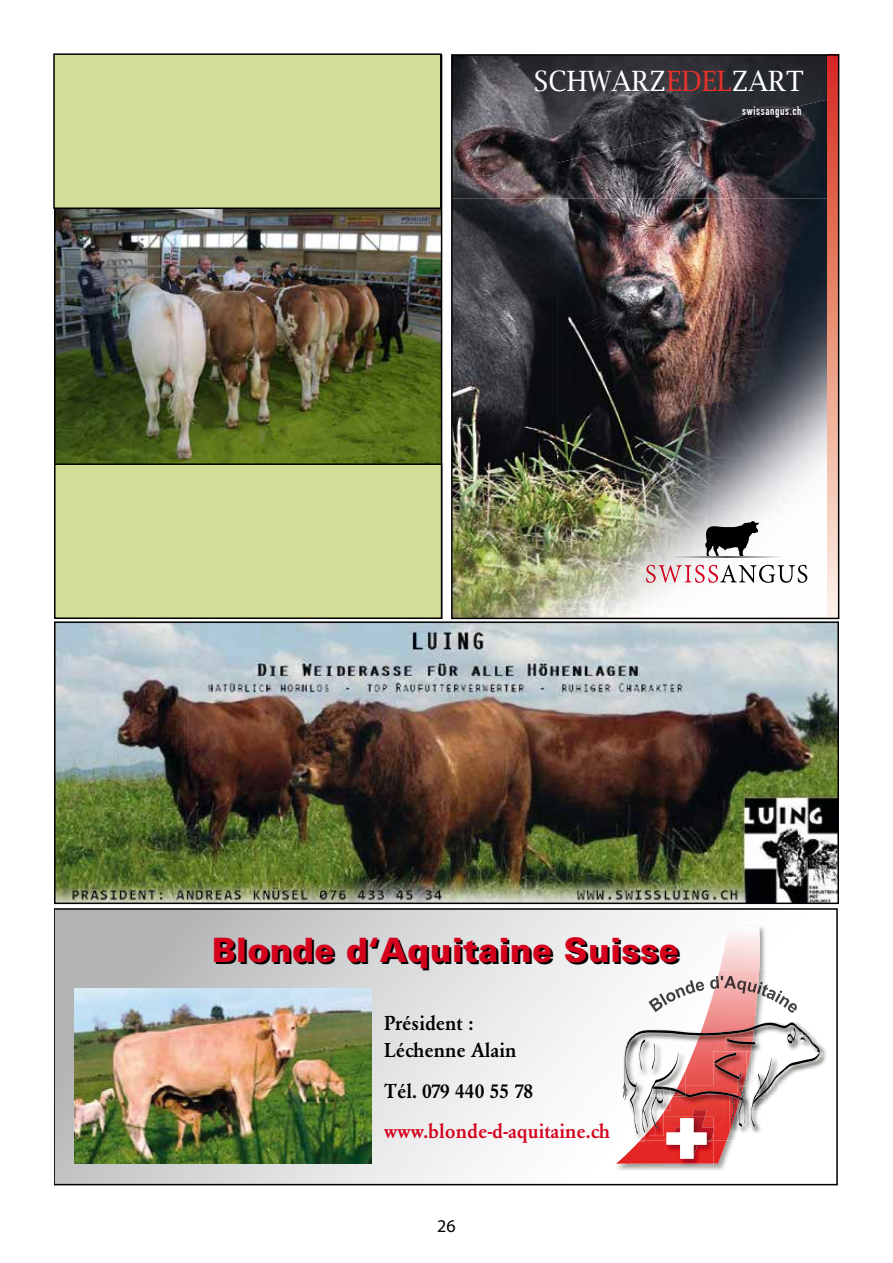
<style>
.page{position:relative;width:893px;height:1263px;background:#fff}
.page>*{position:absolute;margin:0;border:0;box-sizing:border-box;transform-origin:0 0}
.t1{font:900 33.6px "Univers CE";letter-spacing:.01em;color:#000}
.t2{font:28.05px "Lucida Bright";color:#fff;scale:.95 1}
.t3{font:500 19.8px/27.5px "Garamond BE";color:#000}
.t4{font:500 19.8px "Garamond BE";color:#d4021d}
.t5{font:18px "Myriad Pro";color:#000}
.t6{font:700 11.85px "DIN Condensed";letter-spacing:.06em;color:#fff;scale:.95 1}
.s1{color:#e4312b}
</style>
<div class="page">
<img style="left:57px;top:624px;width:779px;height:277px">
<div style="left:54px;top:621px;width:785px;height:283px;border:2px solid #000"></div>
<svg style="left:57px;top:911px;width:618px;height:271px"></svg>
<div style="left:54px;top:908px;width:784px;height:277px;border:2px solid #000"></div>
<div style="left:615px;top:925px;width:151px;height:44px;background:#f6f6f6"></div>
<svg style="left:720px;top:926px;width:40px;height:43px"></svg>
<img style="left:600px;top:969px;width:22px;height:208px">
<img style="left:622px;top:1171px;width:53px;height:6px">
<img style="left:615px;top:969px;width:60px;height:58px">
<img style="left:759px;top:969px;width:7px;height:7px">
<img style="left:615px;top:1027px;width:13px;height:144px">
<img style="left:628px;top:1164px;width:14px;height:7px">
<img style="left:712px;top:1164px;width:13px;height:6px">
<img style="left:642px;top:1164px;width:70px;height:7px">
<img style="left:717px;top:969px;width:42px;height:7px">
<img style="left:665px;top:1164px;width:48px;height:2px">
<img style="left:820px;top:1044px;width:6px;height:17px">
<img style="left:820px;top:1053px;width:5px;height:13px">
<svg style="left:616px;top:976px;width:204px;height:188px"></svg>
<img style="left:75px;top:989px;width:296px;height:175px">
<img style="left:454px;top:57px;width:374px;height:142px">
<img style="left:820px;top:97px;width:8px;height:102px">
<img style="left:557px;top:126px;width:264px;height:73px">
<img style="left:709px;top:101px;width:112px;height:26px">
<img style="left:454px;top:199px;width:122px;height:417px">
<img style="left:576px;top:608px;width:252px;height:8px">
<img style="left:557px;top:199px;width:271px;height:409px">
<img style="left:705px;top:521px;width:54px;height:35px">
<img style="left:670px;top:556px;width:113px;height:2px">
<img style="left:646px;top:565px;width:10px;height:18px">
<img style="left:658px;top:565px;width:24px;height:18px">
<img style="left:685px;top:565px;width:6px;height:17px">
<img style="left:695px;top:565px;width:10px;height:18px">
<img style="left:708px;top:565px;width:10px;height:18px">
<img style="left:720px;top:565px;width:17px;height:17px">
<img style="left:739px;top:565px;width:17px;height:18px">
<img style="left:759px;top:565px;width:16px;height:18px">
<img style="left:778px;top:565px;width:17px;height:18px">
<img style="left:798px;top:565px;width:9px;height:18px">
<svg style="left:828px;top:57px;width:8px;height:559px;background:#e9927f"></svg>
<svg style="left:452px;top:621px;width:4px;height:7px"></svg>
<div style="left:451px;top:54px;width:388px;height:565px;border:2px solid #000"></div>
<img style="left:57px;top:209px;width:382px;height:254px">
<div style="left:53px;top:53px;width:389px;height:156px;background:#d2dd98;border:2px solid #000"></div>
<div style="left:54px;top:463px;width:388px;height:156px;background:#d2dd98;border:2px solid #000"></div>
<h2 class="t2" style="left:534px;top:65px;width:286px">SCHWARZ<span class="s1">EDEL</span>ZART</h2>
<p class="t6" style="left:742px;top:104px;width:64px">swissangus.ch</p>
<h1 class="t1" style="left:214px;top:932px;width:468px">Blonde d‘Aquitaine Suisse</h1>
<p class="t3" style="left:384px;top:1009px;width:134px">Président :<br>Léchenne Alain</p>
<p class="t3" style="left:384px;top:1077px;width:151px">Tél. 079 440 55 78</p>
<p class="t4" style="left:384px;top:1120px;width:228px">www.blonde-d-aquitaine.ch</p>
<p class="t5" style="left:437px;top:1215px;width:20px">26</p>
</div>
